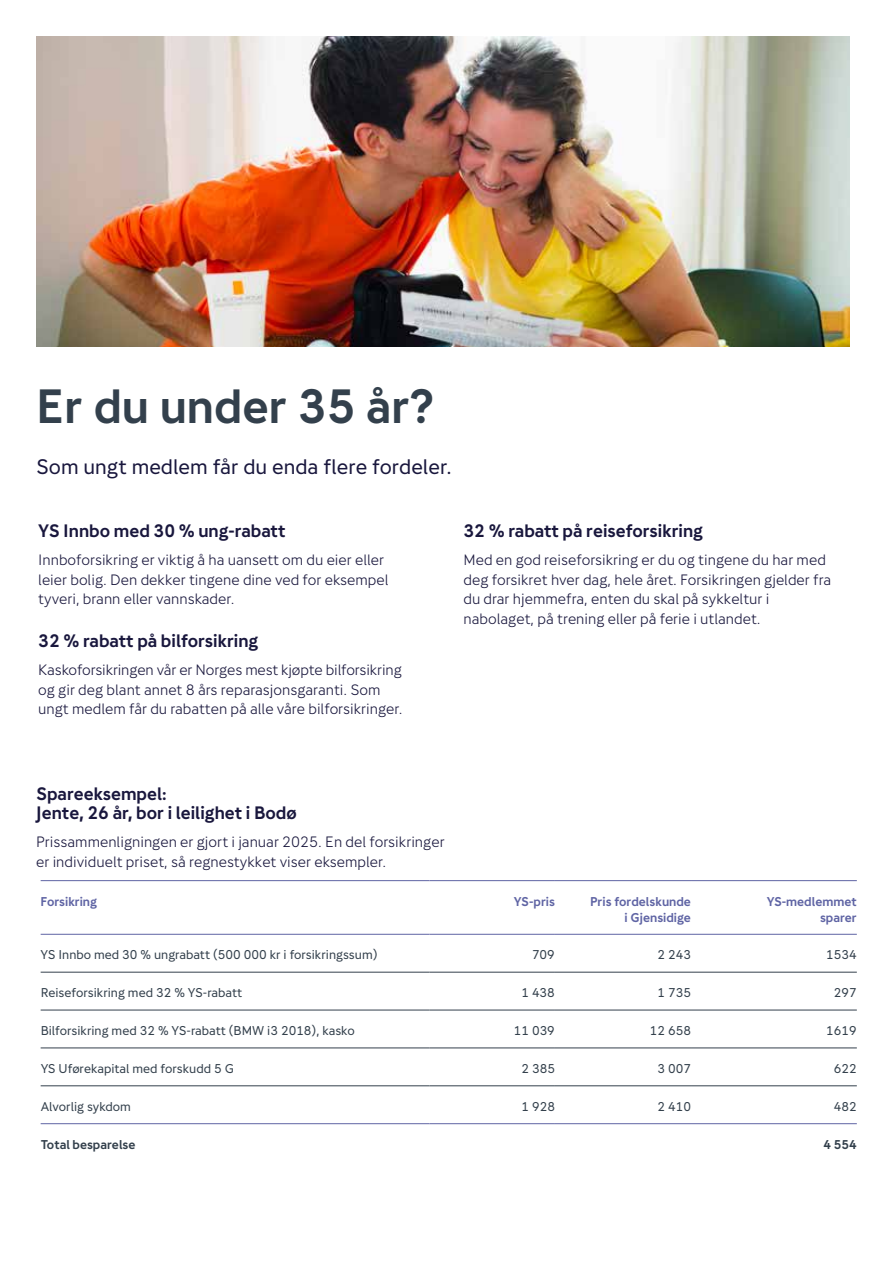
<style>
.page{position:relative;width:893px;height:1263px;background:#fff}
.page>*{position:absolute;margin:0;border:0;box-sizing:border-box;transform-origin:0 0}
.t1{font:700 48px "Gjensidige Type";color:#33404c}
.t2{font:21px "Gjensidige Type";color:#19173d}
.t3{font:700 18px/19.5px "Gjensidige Type";color:#19173d}
.t4{font:300 15px/19.5px "Gjensidige Type";color:#19173d}
.t5{font:12.75px "Gjensidige Type";color:#33404c}
.t6{font:700 12.75px/15.8px "Gjensidige Type";color:#5f64a4;text-align:right}
.t7{font:700 12.75px "Gjensidige Type";color:#33404c}
</style>
<div class="page">
<img style="left:36px;top:36px;width:813px;height:311px">
<hr style="left:41px;top:972px;width:388px;height:1px;background:#33404c">
<hr style="left:429px;top:972px;width:126px;height:1px;background:#33404c">
<hr style="left:555px;top:972px;width:136px;height:1px;background:#33404c">
<hr style="left:691px;top:972px;width:166px;height:1px;background:#33404c">
<hr style="left:41px;top:1010px;width:388px;height:1px;background:#33404c">
<hr style="left:429px;top:1010px;width:126px;height:1px;background:#33404c">
<hr style="left:555px;top:1010px;width:136px;height:1px;background:#33404c">
<hr style="left:691px;top:1010px;width:166px;height:1px;background:#33404c">
<hr style="left:41px;top:1048px;width:388px;height:1px;background:#33404c">
<hr style="left:429px;top:1048px;width:126px;height:1px;background:#33404c">
<hr style="left:555px;top:1048px;width:136px;height:1px;background:#33404c">
<hr style="left:691px;top:1048px;width:166px;height:1px;background:#33404c">
<hr style="left:41px;top:1085px;width:388px;height:1px;background:#33404c">
<hr style="left:429px;top:1085px;width:126px;height:1px;background:#33404c">
<hr style="left:555px;top:1085px;width:136px;height:1px;background:#33404c">
<hr style="left:691px;top:1085px;width:166px;height:1px;background:#33404c">
<hr style="left:41px;top:1123px;width:388px;height:1px;background:#5f64a4">
<hr style="left:429px;top:1123px;width:126px;height:1px;background:#5f64a4">
<hr style="left:555px;top:1123px;width:136px;height:1px;background:#5f64a4">
<hr style="left:691px;top:1123px;width:166px;height:1px;background:#5f64a4">
<hr style="left:41px;top:880px;width:388px;height:1px;background:#5f64a4">
<hr style="left:429px;top:880px;width:126px;height:1px;background:#5f64a4">
<hr style="left:555px;top:880px;width:136px;height:1px;background:#5f64a4">
<hr style="left:691px;top:880px;width:166px;height:1px;background:#5f64a4">
<hr style="left:41px;top:934px;width:388px;height:1px;background:#5f64a4">
<hr style="left:429px;top:934px;width:126px;height:1px;background:#5f64a4">
<hr style="left:555px;top:934px;width:136px;height:1px;background:#5f64a4">
<hr style="left:691px;top:934px;width:166px;height:1px;background:#5f64a4">
<h1 class="t1" style="left:36px;top:377px;width:399px">Er du under 35 år?</h1>
<h2 class="t2" style="left:36px;top:454px;width:417px">Som ungt medlem får du enda flere fordeler.</h2>
<p class="t3" style="left:38px;top:521px;width:249px">YS Innbo med 30 % ung-rabatt</p>
<p class="t4" style="left:38px;top:550px;width:352px">Innboforsikring er viktig å ha uansett om du eier eller leier bolig. Den dekker tingene dine ved for eksempel tyveri, brann eller vannskader.</p>
<p class="t3" style="left:38px;top:631px;width:222px">32 % rabatt på bilforsikring</p>
<p class="t4" style="left:38px;top:660px;width:366px">Kaskoforsikringen vår er Norges mest kjøpte bilforsikring og gir deg blant annet 8 års reparasjonsgaranti. Som ungt medlem får du rabatten på alle våre bilforsikringer.</p>
<p class="t3" style="left:463px;top:521px;width:241px">32 % rabatt på reiseforsikring</p>
<p class="t4" style="left:463px;top:550px;width:369px">Med en god reiseforsikring er du og tingene du har med deg forsikret hver dag, hele året. Forsikringen gjelder fra du drar hjemmefra, enten du skal på sykkeltur i nabolaget, på trening eller på ferie i utlandet.</p>
<p class="t3" style="left:36px;top:784px;width:262px">Spareeksempel:<br>Jente, 26 år, bor i leilighet i Bodø</p>
<p class="t4" style="left:36px;top:832px;width:410px">Prissammenligningen er gjort i januar 2025. En del forsikringer er individuelt priset, så regnestykket viser eksempler.</p>
<p class="t6" style="left:41px;top:893px;width:58px">Forsikring</p>
<p class="t6" style="left:514px;top:893px;width:42px">YS-pris</p>
<p class="t6" style="left:590px;top:893px;width:102px">Pris fordelskunde i Gjensidige</p>
<p class="t6" style="left:767px;top:893px;width:92px">YS-medlemmet sparer</p>
<p class="t5" style="left:41px;top:947px;width:338px">YS Innbo med 30 % ungrabatt (500 000 kr i forsikringssum)</p>
<p class="t5" style="left:532px;top:947px;width:24px">709</p>
<p class="t5" style="left:657px;top:947px;width:35px">2 243</p>
<p class="t5" style="left:826px;top:947px;width:32px">1534</p>
<p class="t5" style="left:41px;top:985px;width:203px">Reiseforsikring med 32 % YS-rabatt</p>
<p class="t5" style="left:521px;top:985px;width:35px">1 438</p>
<p class="t5" style="left:657px;top:985px;width:35px">1 735</p>
<p class="t5" style="left:834px;top:985px;width:24px">297</p>
<p class="t5" style="left:41px;top:1023px;width:315px">Bilforsikring med 32 % YS-rabatt (BMW i3 2018), kasko</p>
<p class="t5" style="left:514px;top:1023px;width:43px">11 039</p>
<p class="t5" style="left:650px;top:1023px;width:43px">12 658</p>
<p class="t5" style="left:826px;top:1023px;width:32px">1619</p>
<p class="t5" style="left:41px;top:1061px;width:195px">YS Uførekapital med forskudd 5 G</p>
<p class="t5" style="left:521px;top:1061px;width:35px">2 385</p>
<p class="t5" style="left:657px;top:1061px;width:35px">3 007</p>
<p class="t5" style="left:834px;top:1061px;width:24px">622</p>
<p class="t5" style="left:41px;top:1099px;width:92px">Alvorlig sykdom</p>
<p class="t5" style="left:521px;top:1099px;width:35px">1 928</p>
<p class="t5" style="left:657px;top:1099px;width:35px">2 410</p>
<p class="t5" style="left:834px;top:1099px;width:24px">482</p>
<p class="t7" style="left:41px;top:1137px;width:96px">Total besparelse</p>
<p class="t7" style="left:823px;top:1137px;width:35px">4 554</p>
</div>
